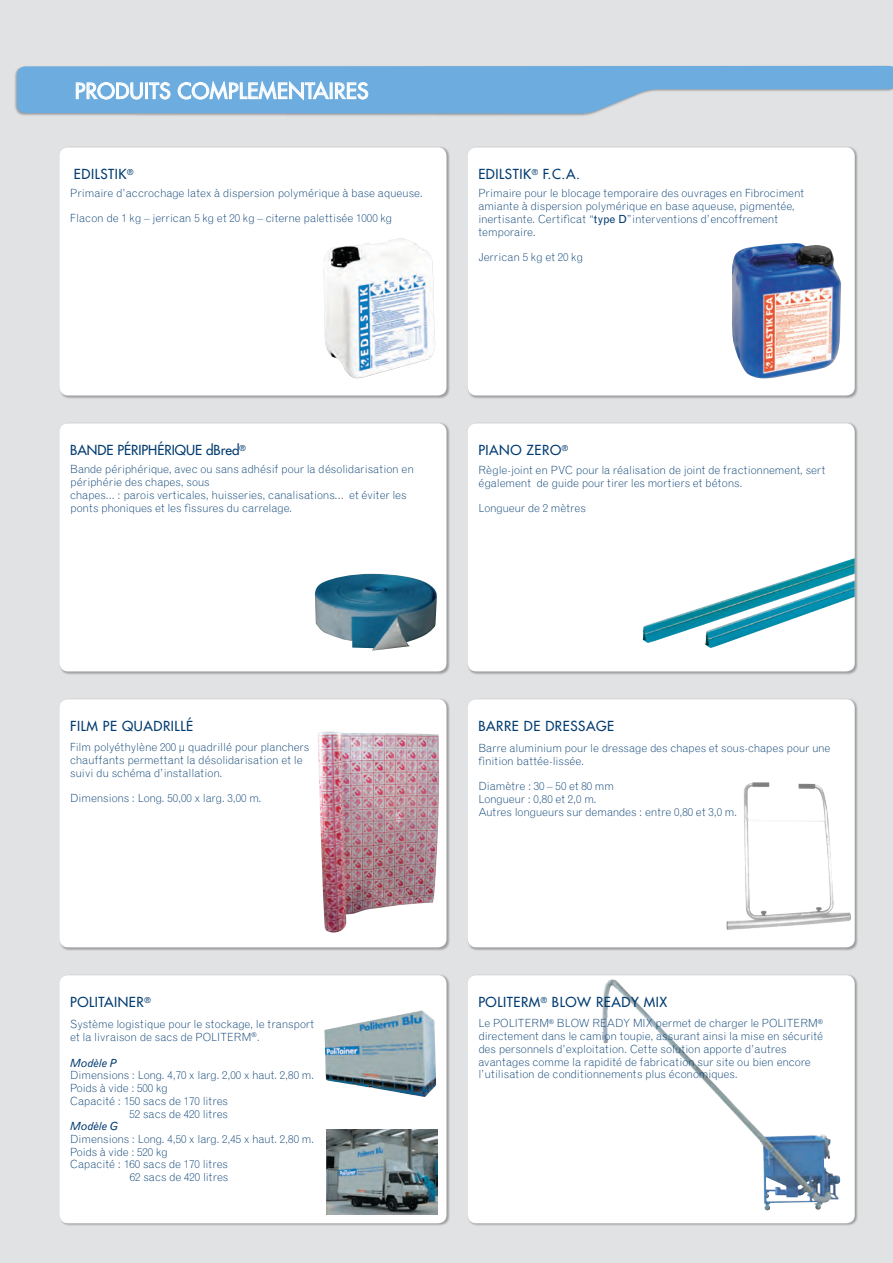
<style>
.page{position:relative;width:893px;height:1263px;background:#e1e2e4}
.page>*{position:absolute;margin:0;border:0;box-sizing:border-box;transform-origin:0 0}
.t1{font:21px "Futura LT";letter-spacing:.02em;color:#fff}
.t2{font:13.5px "Futura LT";letter-spacing:.04em;color:#013b70}
.t3{font:13.5px "Futura LT";color:#013b70}
.t4{font:300 11.25px/12.8px "Grotesque";letter-spacing:-.01em;color:#013b70}
.t5{font:italic 11.25px "Grotesque";color:#013b70}
.s1{font-weight:400}
</style>
<div class="page">
<div style="left:59px;top:147px;width:391px;height:252px;background:#231f20;opacity:.35"></div>
<div style="left:60px;top:147px;width:386px;height:248px;background:#fff;border-radius:9px"></div>
<div style="left:467px;top:147px;width:391px;height:252px;background:#231f20;opacity:.35"></div>
<div style="left:468px;top:147px;width:387px;height:248px;background:#fff;border-radius:9px"></div>
<div style="left:59px;top:423px;width:391px;height:252px;background:#231f20;opacity:.35"></div>
<div style="left:60px;top:423px;width:386px;height:248px;background:#fff;border-radius:9px"></div>
<div style="left:467px;top:423px;width:391px;height:252px;background:#231f20;opacity:.35"></div>
<div style="left:468px;top:423px;width:387px;height:248px;background:#fff;border-radius:9px"></div>
<div style="left:59px;top:698px;width:391px;height:253px;background:#231f20;opacity:.35"></div>
<div style="left:60px;top:699px;width:386px;height:248px;background:#fff;border-radius:9px"></div>
<div style="left:467px;top:698px;width:391px;height:253px;background:#231f20;opacity:.35"></div>
<div style="left:468px;top:699px;width:387px;height:248px;background:#fff;border-radius:9px"></div>
<div style="left:59px;top:974px;width:391px;height:253px;background:#231f20;opacity:.35"></div>
<div style="left:60px;top:975px;width:386px;height:248px;background:#fff;border-radius:9px"></div>
<div style="left:467px;top:974px;width:391px;height:253px;background:#231f20;opacity:.35"></div>
<div style="left:468px;top:975px;width:387px;height:248px;background:#fff;border-radius:9px"></div>
<div style="left:14px;top:65px;width:879px;height:51px;background:#231f20;opacity:.35"></div>
<svg style="left:17px;top:66px;width:876px;height:48px;background:#85b7df"></svg>
<img style="left:732px;top:243px;width:109px;height:136px">
<img style="left:323px;top:238px;width:113px;height:141px">
<img style="left:642px;top:558px;width:213px;height:90px">
<img style="left:315px;top:574px;width:122px;height:77px">
<img style="left:726px;top:774px;width:132px;height:167px">
<img style="left:324px;top:1010px;width:112px;height:87px">
<img style="left:327px;top:1129px;width:110px;height:85px">
<img style="left:602px;top:979px;width:10px;height:61px">
<img style="left:318px;top:731px;width:121px;height:202px">
<h1 class="t1" style="left:75px;top:77px;width:295px">PRODUITS COMPLEMENTAIRES</h1>
<p class="t2" style="left:74px;top:166px;width:61px">EDILSTIK<sup>®</sup></p>
<p class="t4" style="left:70px;top:186px;width:354px">Primaire d’accrochage latex à dispersion polymérique à base aqueuse.</p>
<p class="t4" style="left:70px;top:212px;width:324px">Flacon de 1 kg – jerrican 5 kg et 20 kg – citerne palettisée 1000 kg</p>
<p class="t2" style="left:478px;top:166px;width:103px">EDILSTIK<sup>®</sup> F.C.A.</p>
<p class="t4" style="left:478px;top:187px;width:327px">Primaire pour le blocage temporaire des ouvrages en Fibrociment amiante à dispersion polymérique en base aqueuse, pigmentée, inertisante. Certificat “<span class="s1">type D</span>”interventions d’encoffrement temporaire.</p>
<p class="t4" style="left:478px;top:251px;width:106px">Jerrican 5 kg et 20 kg</p>
<p class="t3" style="left:70px;top:441px;width:177px">BANDE PÉRIPHÉRIQUE dBred<sup>®</sup></p>
<p class="t4" style="left:70px;top:463px;width:345px">Bande périphérique, avec ou sans adhésif pour la désolidarisation en périphérie des chapes, sous<br>chapes... : parois verticales, huisseries, canalisations... et éviter les ponts phoniques et les fissures du carrelage.</p>
<p class="t2" style="left:478px;top:441px;width:91px">PIANO ZERO<sup>®</sup></p>
<p class="t4" style="left:478px;top:464px;width:348px">Règle-joint en PVC pour la réalisation de joint de fractionnement, sert également de guide pour tirer les mortiers et bétons.</p>
<p class="t4" style="left:478px;top:502px;width:109px">Longueur de 2 mètres</p>
<p class="t2" style="left:70px;top:717px;width:124px">FILM PE QUADRILLÉ</p>
<p class="t4" style="left:70px;top:741px;width:241px">Film polyéthylène 200 µ quadrillé pour planchers chauffants permettant la désolidarisation et le suivi du schéma d’installation.</p>
<p class="t4" style="left:70px;top:792px;width:193px">Dimensions : Long. 50,00 x larg. 3,00 m.</p>
<p class="t2" style="left:70px;top:993px;width:82px">POLITAINER<sup>®</sup></p>
<p class="t4" style="left:70px;top:1018px;width:246px">Système logistique pour le stockage, le transport et la livraison de sacs de POLITERM<sup>®</sup>.</p>
<p class="t5" style="left:70px;top:1056px;width:48px">Modèle P</p>
<p class="t4" style="left:70px;top:1069px;width:245px">Dimensions : Long. 4,70 x larg. 2,00 x haut. 2,80 m.</p>
<p class="t4" style="left:70px;top:1082px;width:99px">Poids à vide : 500 kg</p>
<p class="t4" style="left:70px;top:1094px;width:159px">Capacité : 150 sacs de 170 litres</p>
<p class="t4" style="left:130px;top:1107px;width:100px">52 sacs de 420 litres</p>
<p class="t5" style="left:70px;top:1120px;width:50px">Modèle G</p>
<p class="t4" style="left:70px;top:1132px;width:245px">Dimensions : Long. 4,50 x larg. 2,45 x haut. 2,80 m.</p>
<p class="t4" style="left:70px;top:1145px;width:99px">Poids à vide : 520 kg</p>
<p class="t4" style="left:70px;top:1158px;width:159px">Capacité : 160 sacs de 170 litres</p>
<p class="t4" style="left:130px;top:1171px;width:100px">62 sacs de 420 litres</p>
<p class="t2" style="left:478px;top:717px;width:137px">BARRE DE DRESSAGE</p>
<p class="t4" style="left:478px;top:741px;width:354px">Barre aluminium pour le dressage des chapes et sous-chapes pour une finition battée-lissée.</p>
<p class="t4" style="left:478px;top:780px;width:260px">Diamètre : 30 – 50 et 80 mm<br>Longueur : 0,80 et 2,0 m.<br>Autres longueurs sur demandes : entre 0,80 et 3,0 m.</p>
<p class="t2" style="left:478px;top:993px;width:190px">POLITERM<sup>®</sup> BLOW READY MIX</p>
<p class="t4" style="left:478px;top:1017px;width:346px">Le POLITERM<sup>®</sup> BLOW READY MIX permet de charger le POLITERM<sup>® </sup>directement dans le camion toupie, assurant ainsi la mise en sécurité des personnels d’exploitation. Cette solution apporte d’autres avantages comme la rapidité de fabrication sur site ou bien encore l’utilisation de conditionnements plus économiques.</p>
</div>
